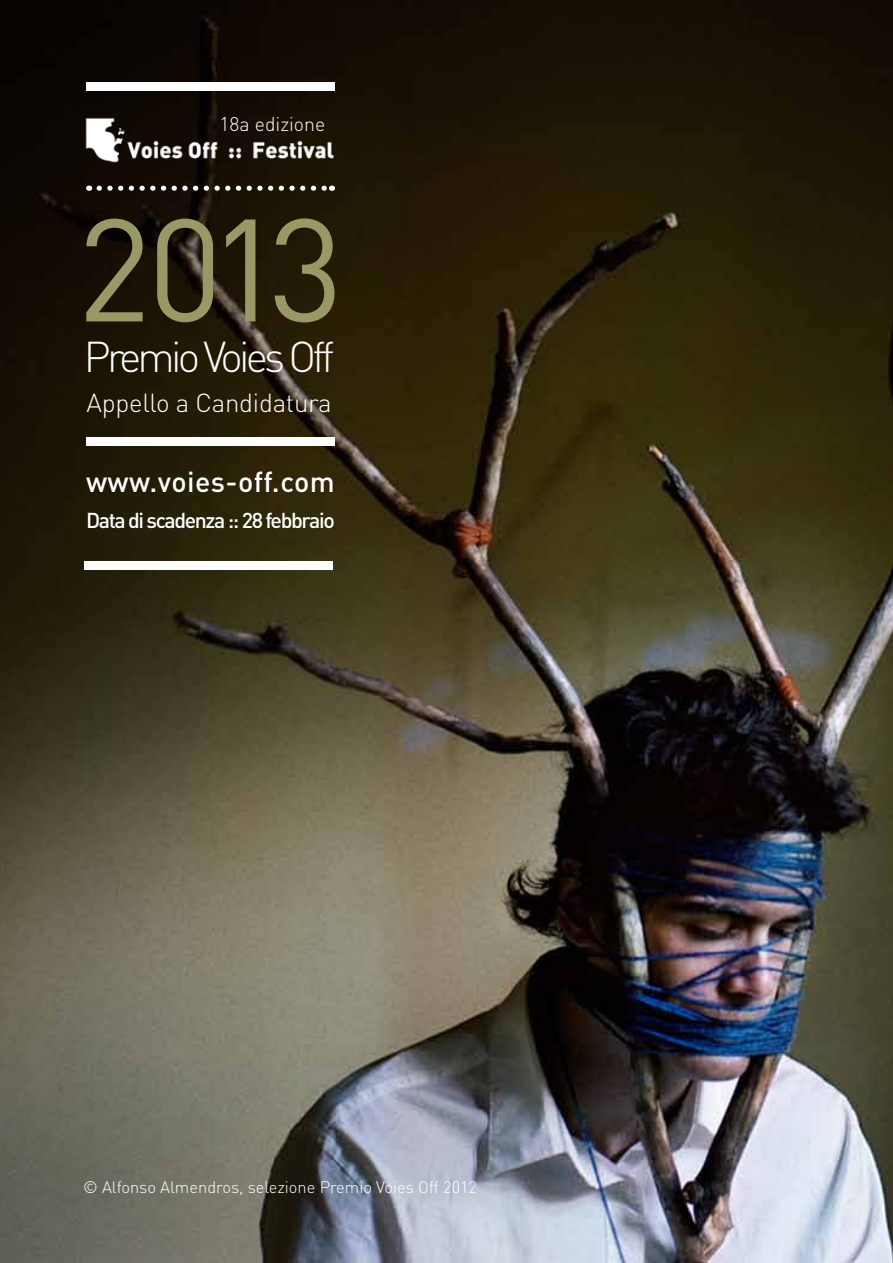
<style>
.page{position:relative;width:893px;height:1263px;background:#fff}
.page>*{position:absolute;margin:0;border:0;box-sizing:border-box;transform-origin:0 0}
.t1{font:143.25px "DIN";color:#996}
.t2{font:300 42.6px "DIN";letter-spacing:-.09em;color:#fff}
.t3{font:500 28.5px "DIN";letter-spacing:.015em;color:#fff}
.t4{font:300 25.8px "DIN";letter-spacing:-.01em;color:#fff}
.t5{font:500 21.3px "DIN";letter-spacing:-.065em;color:#fff}
.t6{font:300 19.5px "DIN";color:#fff}
.t7{font:300 16.5px "DIN";color:#fff}
</style>
<div class="page">
<img style="left:0;top:0;width:893px;height:1263px">
<img style="left:83px;top:113px;width:307px;height:53px">
<svg style="left:99px;top:186px;width:227px;height:5px"></svg>
<div style="left:86px;top:82px;width:248px;height:9px;background:#fff"></div>
<div style="left:86px;top:437px;width:248px;height:8px;background:#fff"></div>
<div style="left:84px;top:562px;width:248px;height:8px;background:#fff"></div>
<p class="t6" style="left:220px;top:111px;width:107px">18a edizione</p>
<h1 class="t1" style="left:77px;top:180px;width:268px">2013</h1>
<h2 class="t2" style="left:84px;top:330px;width:252px">Premio Voies Off</h2>
<h3 class="t4" style="left:87px;top:387px;width:247px">Appello a Candidatura</h3>
<h3 class="t3" style="left:86px;top:464px;width:250px">www.voies-off.com</h3>
<p class="t5" style="left:86px;top:507px;width:250px">Data di scadenza :: 28 febbraio</p>
<p class="t7" style="left:83px;top:1177px;width:396px">© Alfonso Almendros, selezione Premio Voies Off 2012</p>
</div>
